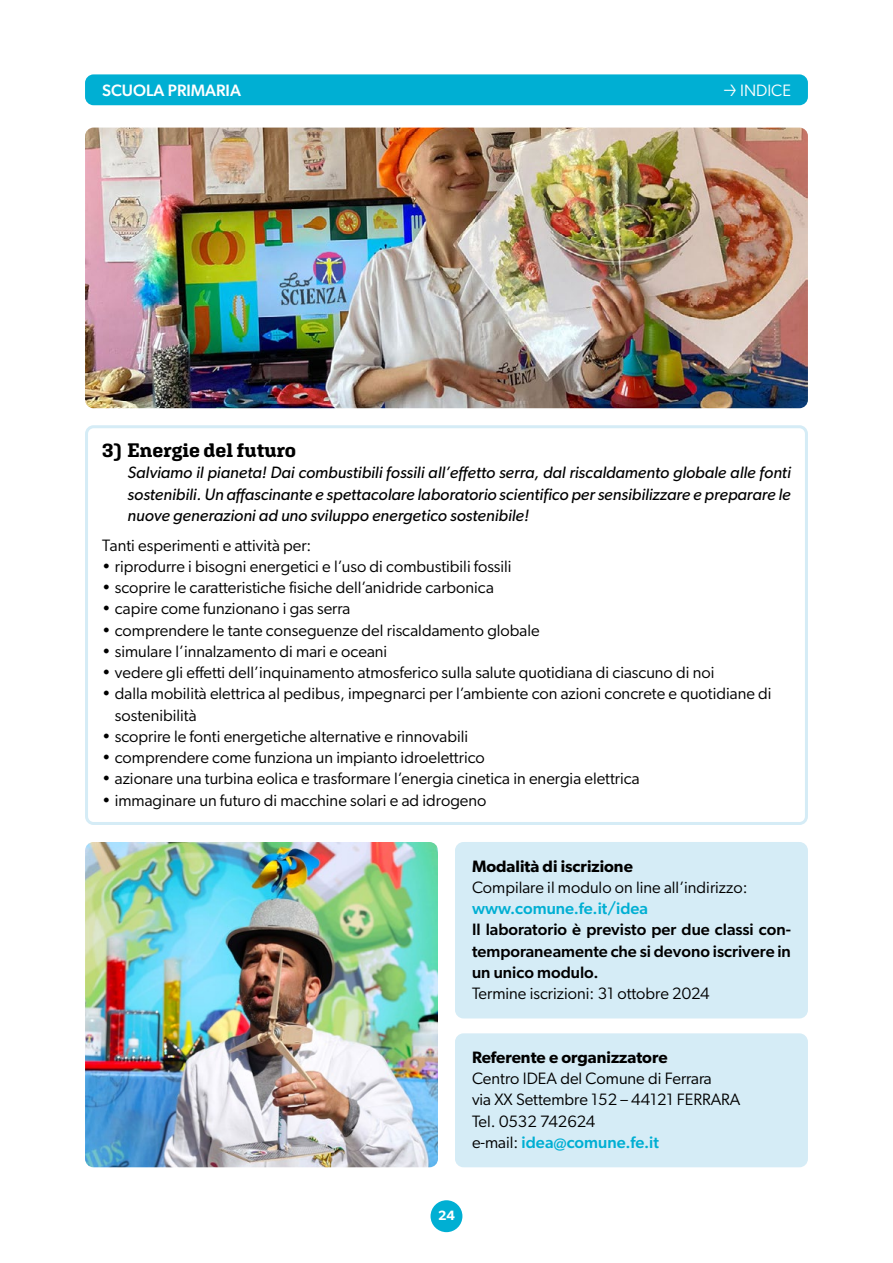
<style>
.page{position:relative;width:893px;height:1263px;background:#fff}
.page>*{position:absolute;margin:0;border:0;box-sizing:border-box;transform-origin:0 0}
.t1{font:700 19.5px "Aglet Slab";letter-spacing:-.005em;color:#000}
.t2{font:16.5px/21.3px "Gibson";color:#000}
.t3{font:italic 16.5px/21.3px "Gibson";color:#000;text-align:justify}
.t4{font:500 16.5px/21.3px "Gibson";color:#000;text-align:justify}
.t5{font:600 16.5px "Gibson";color:#000}
.t6{font:500 16.5px "Gibson";color:#00afd3}
.t7{font:500 16.5px "Gibson";color:#fff}
.t8{font:16.5px "Gibson";color:#fff}
.t9{font:600 13.5px "Gibson";color:#fff}
.s1{font-family:"Bernino Sans";font-stretch:condensed}
.s2{font-weight:500;color:#00afd3}
</style>
<div class="page">
<img style="left:85px;top:842px;width:353px;height:325px">
<img style="left:85px;top:128px;width:723px;height:280px">
<div style="left:431px;top:1200px;width:31px;height:32px;background:#00afd3;border-radius:50%"></div>
<div style="left:85px;top:74px;width:723px;height:31px;background:#00afd3;border-radius:9px"></div>
<div style="left:85px;top:425px;width:723px;height:400px;border:3px solid #d5ecf6;border-radius:7px"></div>
<div style="left:455px;top:842px;width:353px;height:176px;background:#d5ecf6;border-radius:9px"></div>
<div style="left:455px;top:1033px;width:353px;height:134px;background:#d5ecf6;border-radius:9px"></div>
<p class="t7" style="left:102px;top:80px;width:140px">SCUOLA PRIMARIA</p>
<p class="t8" style="left:723px;top:80px;width:69px"><span class="s1">→</span> INDICE</p>
<p class="t1" style="left:102px;top:439px;width:196px">3) Energie del futuro</p>
<p class="t3" style="left:128px;top:462px;width:665px">Salviamo il pianeta! Dai combustibili fossili all’effetto serra, dal riscaldamento globale alle fonti sostenibili. Un affascinante e spettacolare laboratorio scientifico per sensibilizzare e preparare le nuove generazioni ad uno sviluppo energetico sostenibile!</p>
<p class="t2" style="left:102px;top:534px;width:211px">Tanti esperimenti e attività per:</p>
<p class="t2" style="left:102px;top:555px;width:411px">• riprodurre i bisogni energetici e l’uso di combustibili fossili</p>
<p class="t2" style="left:102px;top:577px;width:393px">• scoprire le caratteristiche fisiche dell’anidride carbonica</p>
<p class="t2" style="left:102px;top:598px;width:250px">• capire come funzionano i gas serra</p>
<p class="t2" style="left:102px;top:619px;width:439px">• comprendere le tante conseguenze del riscaldamento globale</p>
<p class="t2" style="left:102px;top:640px;width:287px">• simulare l’innalzamento di mari e oceani</p>
<p class="t2" style="left:102px;top:662px;width:614px">• vedere gli effetti dell’inquinamento atmosferico sulla salute quotidiana di ciascuno di noi</p>
<p class="t2" style="left:115px;top:683px;width:658px;text-indent:-13px">• dalla mobilità elettrica al pedibus, impegnarci per l’ambiente con azioni concrete e quotidiane di sostenibilità</p>
<p class="t2" style="left:102px;top:725px;width:368px">• scoprire le fonti energetiche alternative e rinnovabili</p>
<p class="t2" style="left:102px;top:747px;width:384px">• comprendere come funziona un impianto idroelettrico</p>
<p class="t2" style="left:102px;top:768px;width:539px">• azionare una turbina eolica e trasformare l’energia cinetica in energia elettrica</p>
<p class="t2" style="left:102px;top:789px;width:386px">• immaginare un futuro di macchine solari e ad idrogeno</p>
<p class="t5" style="left:472px;top:856px;width:162px">Modalità di iscrizione</p>
<p class="t2" style="left:472px;top:876px;width:277px">Compilare il modulo on line all’indirizzo:</p>
<p class="t6" style="left:472px;top:898px;width:178px">www.comune.fe.it/idea</p>
<p class="t4" style="left:472px;top:919px;width:320px">Il laboratorio è previsto per due classi con&shy;temporaneamente che si devono iscrivere in un unico modulo.</p>
<p class="t2" style="left:472px;top:983px;width:239px">Termine iscrizioni: 31 ottobre 2024</p>
<p class="t5" style="left:472px;top:1047px;width:197px">Referente e organizzatore</p>
<p class="t2" style="left:472px;top:1068px;width:270px">Centro IDEA del Comune di Ferrara<br>via XX Settembre 152 – 44121 FERRARA<br>Tel. 0532 742624<br>e-mail: <span class="s2">idea@comune.fe.it</span></p>
<p class="t9" style="left:438px;top:1208px;width:18px">24</p>
</div>
